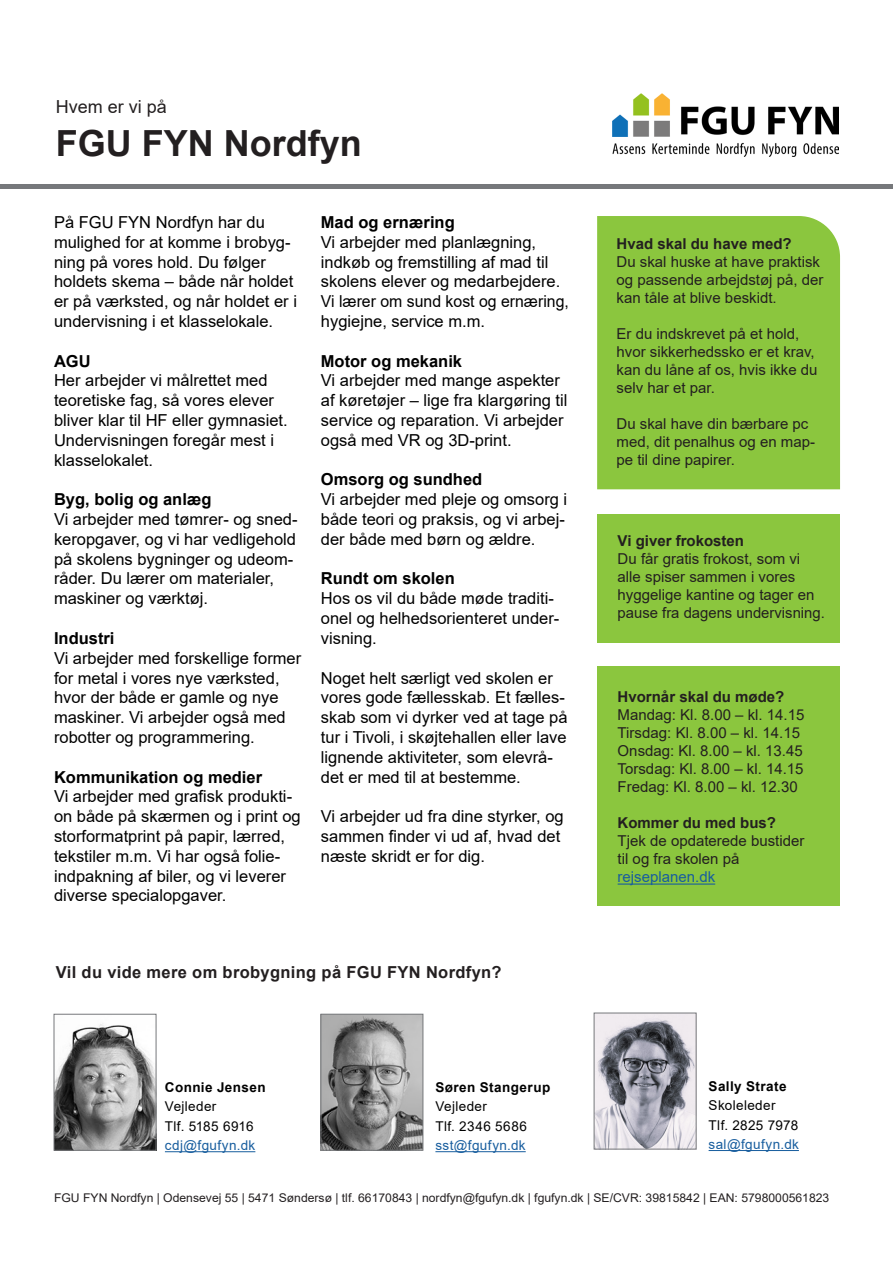
<style>
.page{position:relative;width:893px;height:1263px;background:#fff}
.page>*{position:absolute;margin:0;border:0;box-sizing:border-box;transform-origin:0 0}
.t1{font:700 36px "Arial";color:#231f20}
.t2{font:18px "Arial";color:#231f20}
.t3{font:16.5px/19.8px "Arial";color:#000}
.t4{font:700 16.5px "Arial";color:#000}
.t5{font:700 16.5px "Arial";letter-spacing:.02em;color:#231f20}
.t6{font:15px/18px "Arial";color:#231f20}
.t7{font:700 15px "Arial";color:#231f20}
.t8{font:15px "Arial";color:#175d9e}
.t9{font:13.5px/19.5px "Arial";letter-spacing:.03em;color:#000}
.t10{font:13.5px "Arial";letter-spacing:.025em;color:#175d9e}
.t11{font:700 13.5px "Arial";letter-spacing:.03em;color:#000}
.t12{font:12px "Arial";color:#231f20}
</style>
<div class="page">
<hr style="left:0;top:184px;width:893px;height:4px;background:#76787b">
<div style="left:597px;top:667px;width:243px;height:239px;background:#8bc63e"></div>
<hr style="left:618px;top:883px;width:97px;height:2px;background:#175d9e">
<div style="left:597px;top:216px;width:243px;height:273px;background:#8bc63e"></div>
<hr style="left:435px;top:1151px;width:91px;height:1px;background:#175d9e">
<img style="left:323px;top:1016px;width:98px;height:132px">
<div style="left:321px;top:1014px;width:102px;height:136px;border:1px solid #76787b"></div>
<hr style="left:165px;top:1151px;width:90px;height:1px;background:#175d9e">
<img style="left:56px;top:1024px;width:98px;height:124px">
<div style="left:54px;top:1014px;width:102px;height:136px;border:1px solid #76787b"></div>
<img style="left:612px;top:93px;width:227px;height:63px">
<hr style="left:709px;top:1150px;width:90px;height:1px;background:#175d9e">
<img style="left:596px;top:1015px;width:98px;height:132px">
<div style="left:594px;top:1013px;width:102px;height:136px;border:1px solid #76787b"></div>
<div style="left:597px;top:514px;width:243px;height:129px;background:#8bc63e"></div>
<p class="t2" style="left:56px;top:94px;width:113px">Hvem er vi på</p>
<h1 class="t1" style="left:56px;top:118px;width:307px">FGU FYN Nordfyn</h1>
<p class="t3" style="left:54px;top:212px;width:245px">På FGU FYN Nordfyn har du mulighed for at komme i brobyg&shy;ning på vores hold. Du følger holdets skema – både når holdet er på værksted, og når holdet er i undervisning i et klasselokale.</p>
<p class="t4" style="left:54px;top:349px;width:38px">AGU</p>
<p class="t3" style="left:54px;top:371px;width:235px">Her arbejder vi målrettet med teoretiske fag, så vores elever bliver klar til HF eller gymnasiet.<br>Undervisningen foregår mest i klasselokalet.</p>
<p class="t4" style="left:54px;top:488px;width:159px">Byg, bolig og anlæg</p>
<p class="t3" style="left:54px;top:509px;width:245px">Vi arbejder med tømrer- og sned&shy;keropgaver, og vi har vedligehold på skolens bygninger og udeom&shy;råder. Du lærer om materialer, maskiner og værktøj.</p>
<p class="t4" style="left:54px;top:626px;width:62px">Industri</p>
<p class="t3" style="left:54px;top:648px;width:249px">Vi arbejder med forskellige former for metal i vores nye værksted, hvor der både er gamle og nye maskiner. Vi arbejder også med robotter og programmering.</p>
<p class="t4" style="left:54px;top:765px;width:210px">Kommunikation og medier</p>
<p class="t3" style="left:54px;top:786px;width:248px">Vi arbejder med grafisk produkti&shy;on både på skærmen og i print og storformatprint på papir, lærred, tekstiler m.m. Vi har også folie&shy;indpakning af biler, og vi leverer diverse specialopgaver.</p>
<p class="t4" style="left:321px;top:211px;width:135px">Mad og ernæring</p>
<p class="t3" style="left:321px;top:232px;width:249px">Vi arbejder med planlægning, indkøb og fremstilling af mad til skolens elever og medarbejdere.<br>Vi lærer om sund kost og ernæring, hygiejne, service m.m.</p>
<p class="t4" style="left:321px;top:349px;width:143px">Motor og mekanik</p>
<p class="t3" style="left:321px;top:371px;width:248px">Vi arbejder med mange aspekter af køretøjer – lige fra klargøring til service og reparation. Vi arbejder også med VR og 3D-print.</p>
<p class="t4" style="left:321px;top:468px;width:163px">Omsorg og sundhed</p>
<p class="t3" style="left:321px;top:489px;width:248px">Vi arbejder med pleje og omsorg i både teori og praksis, og vi arbej&shy;der både med børn og ældre.</p>
<p class="t4" style="left:321px;top:567px;width:135px">Rundt om skolen</p>
<p class="t3" style="left:321px;top:588px;width:240px">Hos os vil du både møde traditi&shy;onel og helhedsorienteret under&shy;visning.</p>
<p class="t3" style="left:321px;top:668px;width:248px">Noget helt særligt ved skolen er vores gode fællesskab. Et fælles&shy;skab som vi dyrker ved at tage på tur i Tivoli, i skøjtehallen eller lave lignende aktiviteter, som elevrå&shy;det er med til at bestemme.</p>
<p class="t3" style="left:321px;top:806px;width:244px">Vi arbejder ud fra dine styrker, og sammen finder vi ud af, hvad det næste skridt er for dig.</p>
<p class="t5" style="left:56px;top:960px;width:447px">Vil du vide mere om brobygning på FGU FYN Nordfyn?</p>
<p class="t7" style="left:617px;top:233px;width:177px">Hvad skal du have med?</p>
<p class="t6" style="left:617px;top:252px;width:208px">Du skal huske at have praktisk og passende arbejdstøj på, der kan tåle at blive beskidt.</p>
<p class="t6" style="left:617px;top:324px;width:202px">Er du indskrevet på et hold, hvor sikkerhedssko er et krav, kan du låne af os, hvis ikke du selv har et par.</p>
<p class="t6" style="left:617px;top:414px;width:200px">Du skal have din bærbare pc med, dit penalhus og en map&shy;pe til dine papirer.</p>
<p class="t7" style="left:618px;top:530px;width:128px">Vi giver frokosten</p>
<p class="t6" style="left:618px;top:550px;width:209px">Du får gratis frokost, som vi alle spiser sammen i vores hyggelige kantine og tager en pause fra dagens undervisning.</p>
<p class="t7" style="left:618px;top:687px;width:168px">Hvornår skal du møde?</p>
<p class="t6" style="left:618px;top:706px;width:188px">Mandag: Kl. 8.00 – kl. 14.15<br>Tirsdag: Kl. 8.00 – kl. 14.15<br>Onsdag: Kl. 8.00 – kl. 13.45<br>Torsdag: Kl. 8.00 – kl. 14.15<br>Fredag: Kl. 8.00 – kl. 12.30</p>
<p class="t7" style="left:618px;top:813px;width:160px">Kommer du med bus?</p>
<p class="t6" style="left:618px;top:832px;width:188px">Tjek de opdaterede bustider til og fra skolen på</p>
<p class="t8" style="left:618px;top:867px;width:99px">rejseplanen.dk</p>
<p class="t11" style="left:709px;top:1076px;width:80px">Sally Strate</p>
<p class="t9" style="left:709px;top:1095px;width:91px">Skoleleder<br>Tlf. 2825 7978</p>
<p class="t10" style="left:709px;top:1135px;width:92px">sal@fgufyn.dk</p>
<p class="t11" style="left:435px;top:1077px;width:116px">Søren Stangerup</p>
<p class="t9" style="left:435px;top:1097px;width:93px">Vejleder<br>Tlf. 2346 5686</p>
<p class="t10" style="left:435px;top:1136px;width:92px">sst@fgufyn.dk</p>
<p class="t11" style="left:165px;top:1077px;width:102px">Connie Jensen</p>
<p class="t9" style="left:165px;top:1097px;width:90px">Vejleder<br>Tlf. 5185 6916</p>
<p class="t10" style="left:165px;top:1136px;width:92px">cdj@fgufyn.dk</p>
<p class="t12" style="left:54px;top:1189px;width:777px">FGU FYN Nordfyn | Odensevej 55 | 5471 Søndersø | tlf. 66170843 | nordfyn@fgufyn.dk | fgufyn.dk | SE/CVR: 39815842 | EAN: 5798000561823</p>
</div>
